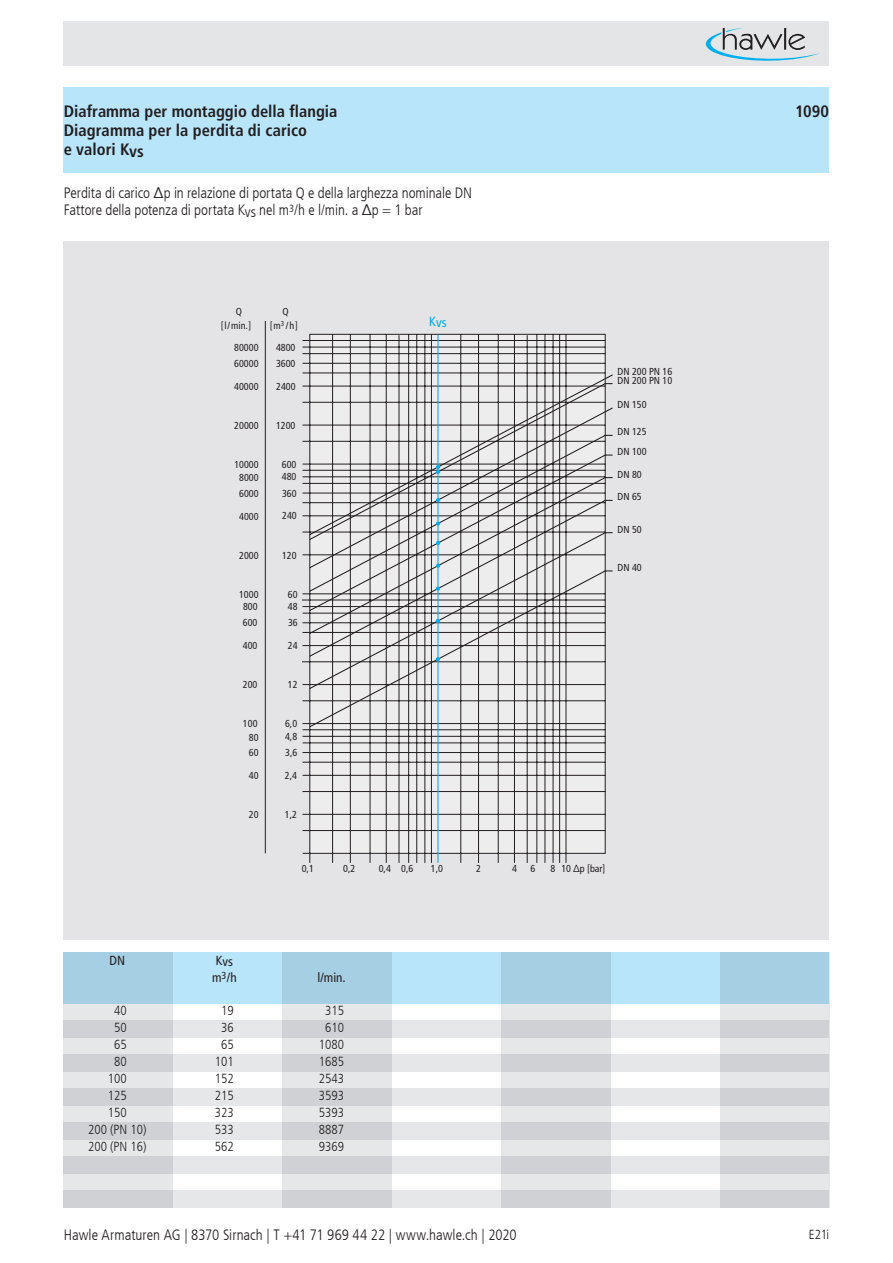
<style>
.page{position:relative;width:893px;height:1263px;background:#fff}
.page>*{position:absolute;margin:0;border:0;box-sizing:border-box;transform-origin:0 0}
.t1{font:700 condensed 16.5px/19px "Frutiger LT Com";color:#231f20}
.t2{font:300 condensed 15px/17px "Frutiger LT Com";letter-spacing:-.005em;color:#231f20}
.t3{font:condensed 13.35px "Frutiger LT Com";color:#00aeef}
.t4{font:300 condensed 13.2px "Frutiger LT Com";color:#231f20}
.t5{font:condensed 13.2px/15.5px "Frutiger LT Com";color:#231f20}
.t6{font:condensed 10.2px/15.8px "Frutiger LT Com";color:#231f20}
</style>
<div class="page">
<div style="left:64px;top:87px;width:765px;height:85px;background:#b9e5fa"></div>
<div style="left:64px;top:21px;width:765px;height:45px;background:#e4e5e7"></div>
<svg style="left:705px;top:28px;width:115px;height:33px"></svg>
<div style="left:64px;top:241px;width:765px;height:699px;background:#e4e4e6"></div>
<div style="left:64px;top:952px;width:765px;height:51px;background:#b9e5fa"></div>
<div style="left:64px;top:1020px;width:765px;height:17px;background:#e6e7e9"></div>
<div style="left:64px;top:1054px;width:765px;height:17px;background:#e6e7e9"></div>
<div style="left:64px;top:1089px;width:765px;height:17px;background:#e6e7e9"></div>
<div style="left:64px;top:1123px;width:765px;height:17px;background:#e6e7e9"></div>
<div style="left:64px;top:1157px;width:765px;height:17px;background:#e6e7e9"></div>
<div style="left:64px;top:1191px;width:765px;height:17px;background:#e6e7e9"></div>
<svg style="left:64px;top:952px;width:109px;height:256px;background:#cfd8df"></svg>
<svg style="left:282px;top:952px;width:110px;height:256px;background:#cfd8df"></svg>
<svg style="left:501px;top:952px;width:109px;height:256px;background:#cfd8df"></svg>
<svg style="left:720px;top:952px;width:109px;height:256px;background:#cfd8df"></svg>
<svg style="left:302px;top:334px;width:303px;height:529px"></svg>
<hr style="left:437px;top:335px;width:1px;height:528px;background:#00aeef">
<svg style="left:308px;top:570px;width:305px;height:158px"></svg>
<svg style="left:436px;top:658px;width:4px;height:3px"></svg>
<svg style="left:308px;top:374px;width:305px;height:33px"></svg>
<svg style="left:308px;top:407px;width:305px;height:127px"></svg>
<svg style="left:308px;top:499px;width:299px;height:159px"></svg>
<svg style="left:436px;top:586px;width:4px;height:5px"></svg>
<hr style="left:265px;top:321px;width:1px;height:532px;background:#231f20">
<h1 class="t1" style="left:64px;top:102px;width:275px">Diaframma per montaggio della flangia</h1>
<h1 class="t1" style="left:795px;top:102px;width:36px">1090</h1>
<h1 class="t1" style="left:64px;top:121px;width:245px">Diagramma per la perdita di carico e valori Kvs</h1>
<h2 class="t2" style="left:64px;top:185px;width:410px">Perdita di carico Δp in relazione di portata Q e della larghezza nominale DN<br>Fattore della potenza di portata Kvs nel m<sup>3</sup>/h e l/min. a ∆p = 1 bar</h2>
<p class="t6" style="left:236px;top:304px;width:8px">Q</p>
<p class="t6" style="left:283px;top:304px;width:8px">Q</p>
<p class="t6" style="left:221px;top:317px;width:32px">[ l / min. ]</p>
<p class="t6" style="left:270px;top:317px;width:30px">[ m<sup>3</sup> / h ]</p>
<p class="t6" style="left:234px;top:339px;width:26px">80000</p>
<p class="t6" style="left:276px;top:339px;width:21px">4800</p>
<p class="t6" style="left:234px;top:356px;width:26px">60000</p>
<p class="t6" style="left:276px;top:356px;width:21px">3600</p>
<p class="t6" style="left:234px;top:378px;width:26px">40000</p>
<p class="t6" style="left:276px;top:378px;width:21px">2400</p>
<p class="t6" style="left:234px;top:417px;width:26px">20000</p>
<p class="t6" style="left:276px;top:417px;width:21px">1200</p>
<p class="t6" style="left:234px;top:456px;width:26px">10000</p>
<p class="t6" style="left:282px;top:456px;width:16px">600</p>
<p class="t6" style="left:239px;top:469px;width:21px">8000</p>
<p class="t6" style="left:282px;top:469px;width:16px">480</p>
<p class="t6" style="left:239px;top:485px;width:21px">6000</p>
<p class="t6" style="left:282px;top:485px;width:16px">360</p>
<p class="t6" style="left:239px;top:508px;width:21px">4000</p>
<p class="t6" style="left:282px;top:508px;width:16px">240</p>
<p class="t6" style="left:239px;top:548px;width:21px">2000</p>
<p class="t6" style="left:282px;top:547px;width:16px">120</p>
<p class="t6" style="left:239px;top:586px;width:21px">1000</p>
<p class="t6" style="left:288px;top:586px;width:11px">60</p>
<p class="t6" style="left:243px;top:599px;width:16px">800</p>
<p class="t6" style="left:288px;top:599px;width:11px">48</p>
<p class="t6" style="left:243px;top:615px;width:16px">600</p>
<p class="t6" style="left:288px;top:615px;width:11px">36</p>
<p class="t6" style="left:243px;top:637px;width:16px">400</p>
<p class="t6" style="left:288px;top:638px;width:11px">24</p>
<p class="t6" style="left:243px;top:677px;width:16px">200</p>
<p class="t6" style="left:288px;top:677px;width:11px">12</p>
<p class="t6" style="left:243px;top:716px;width:16px">100</p>
<p class="t6" style="left:285px;top:716px;width:14px">6,0</p>
<p class="t6" style="left:249px;top:729px;width:11px">80<br>60</p>
<p class="t6" style="left:249px;top:768px;width:11px">40</p>
<p class="t6" style="left:285px;top:729px;width:14px">4,8</p>
<p class="t6" style="left:285px;top:745px;width:14px">3,6</p>
<p class="t6" style="left:285px;top:767px;width:14px">2,4</p>
<p class="t6" style="left:249px;top:806px;width:11px">20</p>
<p class="t6" style="left:285px;top:806px;width:14px">1,2</p>
<h3 class="t3" style="left:429px;top:315px;width:19px">Kvs</h3>
<p class="t6" style="left:618px;top:364px;width:56px">DN 200 PN 16</p>
<p class="t6" style="left:618px;top:397px;width:31px">DN 150</p>
<p class="t6" style="left:618px;top:372px;width:56px">DN 200 PN 10</p>
<p class="t6" style="left:618px;top:424px;width:31px">DN 125</p>
<p class="t6" style="left:618px;top:444px;width:31px">DN 100</p>
<p class="t6" style="left:618px;top:466px;width:26px">DN 80</p>
<p class="t6" style="left:618px;top:489px;width:26px">DN 65</p>
<p class="t6" style="left:618px;top:521px;width:26px">DN 50</p>
<p class="t6" style="left:618px;top:560px;width:26px">DN 40</p>
<p class="t6" style="left:476px;top:860px;width:6px">2</p>
<p class="t6" style="left:530px;top:861px;width:6px">6</p>
<p class="t6" style="left:551px;top:860px;width:56px">8 10 ∆p [bar]</p>
<p class="t6" style="left:302px;top:860px;width:14px">0,1</p>
<p class="t6" style="left:343px;top:860px;width:14px">0,2</p>
<p class="t6" style="left:379px;top:860px;width:36px">0,4 0,6</p>
<p class="t6" style="left:431px;top:860px;width:14px">1,0</p>
<p class="t6" style="left:512px;top:860px;width:6px">4</p>
<p class="t5" style="left:110px;top:952px;width:17px">DN</p>
<p class="t5" style="left:212px;top:954px;width:26px">Kvs m<sup>3</sup>/h</p>
<p class="t5" style="left:318px;top:969px;width:30px">l/min.</p>
<p class="t4" style="left:114px;top:1003px;width:14px">40</p>
<p class="t4" style="left:221px;top:1003px;width:14px">19</p>
<p class="t4" style="left:325px;top:1003px;width:20px">315</p>
<p class="t4" style="left:114px;top:1020px;width:14px">50</p>
<p class="t4" style="left:221px;top:1020px;width:14px">36</p>
<p class="t4" style="left:325px;top:1020px;width:20px">610</p>
<p class="t4" style="left:114px;top:1037px;width:14px">65</p>
<p class="t4" style="left:221px;top:1037px;width:14px">65</p>
<p class="t4" style="left:319px;top:1037px;width:27px">1080</p>
<p class="t4" style="left:114px;top:1054px;width:14px">80</p>
<p class="t4" style="left:215px;top:1054px;width:20px">101</p>
<p class="t4" style="left:319px;top:1054px;width:27px">1685</p>
<p class="t4" style="left:108px;top:1071px;width:20px">100</p>
<p class="t4" style="left:215px;top:1071px;width:20px">152</p>
<p class="t4" style="left:319px;top:1071px;width:27px">2543</p>
<p class="t4" style="left:108px;top:1088px;width:20px">125</p>
<p class="t4" style="left:215px;top:1088px;width:20px">215</p>
<p class="t4" style="left:319px;top:1088px;width:27px">3593</p>
<p class="t4" style="left:108px;top:1105px;width:20px">150</p>
<p class="t4" style="left:215px;top:1105px;width:20px">323</p>
<p class="t4" style="left:319px;top:1105px;width:27px">5393</p>
<p class="t4" style="left:88px;top:1122px;width:60px">200 (PN 10)</p>
<p class="t4" style="left:215px;top:1122px;width:20px">533</p>
<p class="t4" style="left:319px;top:1122px;width:27px">8887</p>
<p class="t4" style="left:88px;top:1139px;width:60px">200 (PN 16)</p>
<p class="t4" style="left:215px;top:1139px;width:20px">562</p>
<p class="t4" style="left:319px;top:1139px;width:27px">9369</p>
<h2 class="t2" style="left:64px;top:1227px;width:454px">Hawle Armaturen AG | 8370 Sirnach | T +41 71 969 44 22 | www.hawle.ch | 2020</h2>
<p class="t4" style="left:809px;top:1227px;width:22px">E21i</p>
</div>
